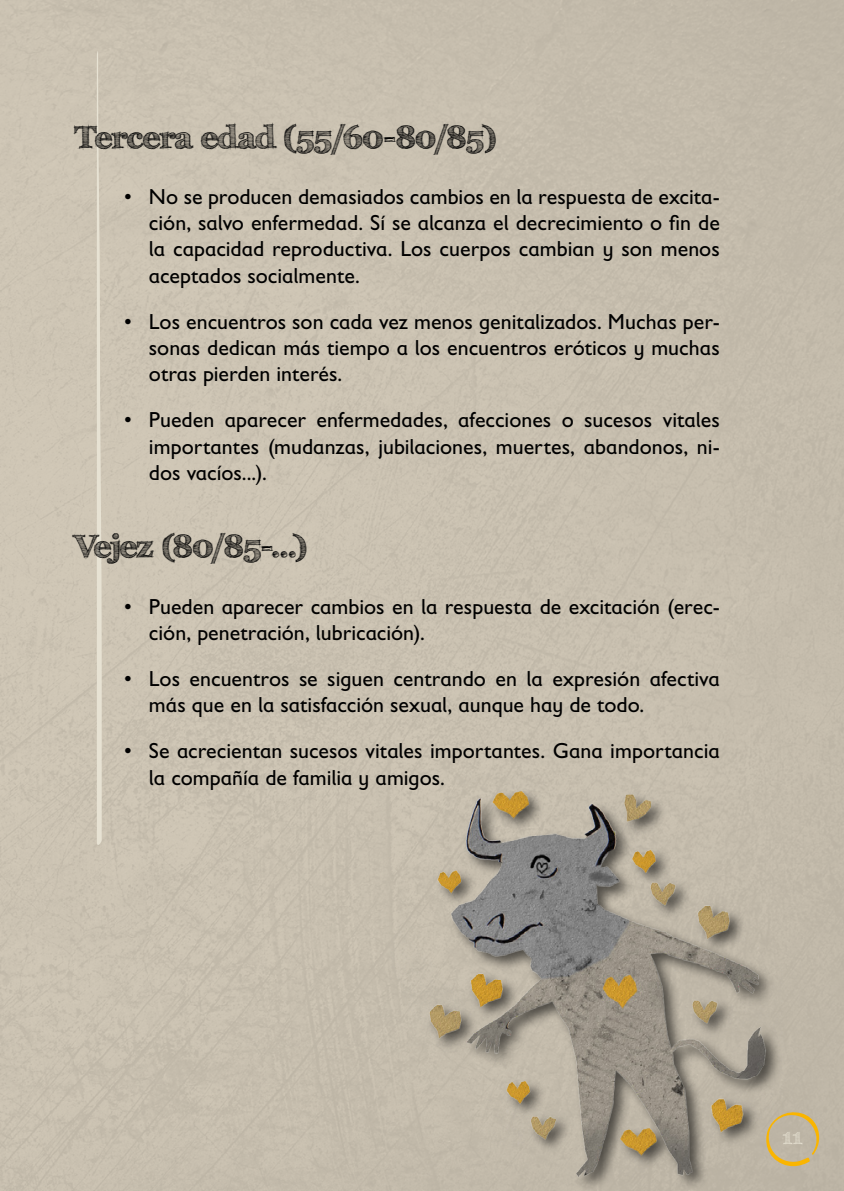
<style>
.page{position:relative;width:844px;height:1191px;background:#fff}
.page>*{position:absolute;margin:0;border:0;box-sizing:border-box;transform-origin:0 0}
.Estilo_de_párrafo_3{font:700 31.5px "FFF Tusj";letter-spacing:-.025em;color:#000}
.t1{font:21.88px/26.2px "Gill Sans Infant Std";color:#000;text-align:justify}
.t2{font:700 21.18px "FFF Tusj";color:#e7e2d3}
</style>
<div class="page">
<div style="left:0;top:0;width:843px;height:1191px;background:#c8c0af"></div>
<svg style="left:97px;top:51px;width:5px;height:794px"></svg>
<svg style="left:795px;top:1108px;width:25px;height:61px"></svg>
<div style="left:390px;top:769px;width:405px;height:422px;background:#bfb7a7"></div>
<img style="left:389px;top:768px;width:393px;height:414px">
<p class="Estilo_de_párrafo_3" style="left:74px;top:118px;width:423px">Tercera edad (55/60-80/85)</p>
<p class="t1" style="left:149px;top:183px;width:572px;text-indent:-25px">• No se producen demasiados cambios en la respuesta de excita&shy;ción, salvo enfermedad. Sí se alcanza el decrecimiento o fin de la capacidad reproductiva. Los cuerpos cambian y son menos aceptados socialmente.</p>
<p class="t1" style="left:149px;top:308px;width:572px;text-indent:-25px">• Los encuentros son cada vez menos genitalizados. Muchas per&shy;sonas dedican más tiempo a los encuentros eróticos y muchas otras pierden interés.</p>
<p class="t1" style="left:149px;top:407px;width:572px;text-indent:-25px">• Pueden aparecer enfermedades, afecciones o sucesos vitales importantes (mudanzas, jubilaciones, muertes, abandonos, ni&shy;dos vacíos...).</p>
<p class="Estilo_de_párrafo_3" style="left:74px;top:528px;width:234px">Vejez (80/85-...)</p>
<p class="t1" style="left:149px;top:593px;width:572px;text-indent:-25px">• Pueden aparecer cambios en la respuesta de excitación (erec&shy;ción, penetración, lubricación).</p>
<p class="t1" style="left:149px;top:665px;width:572px;text-indent:-25px">• Los encuentros se siguen centrando en la expresión afectiva más que en la satisfacción sexual, aunque hay de todo.</p>
<p class="t1" style="left:149px;top:737px;width:572px;text-indent:-25px">• Se acrecientan sucesos vitales importantes. Gana importancia la compañía de familia y amigos.</p>
<p class="t2" style="left:782px;top:1123px;width:22px">11</p>
</div>
